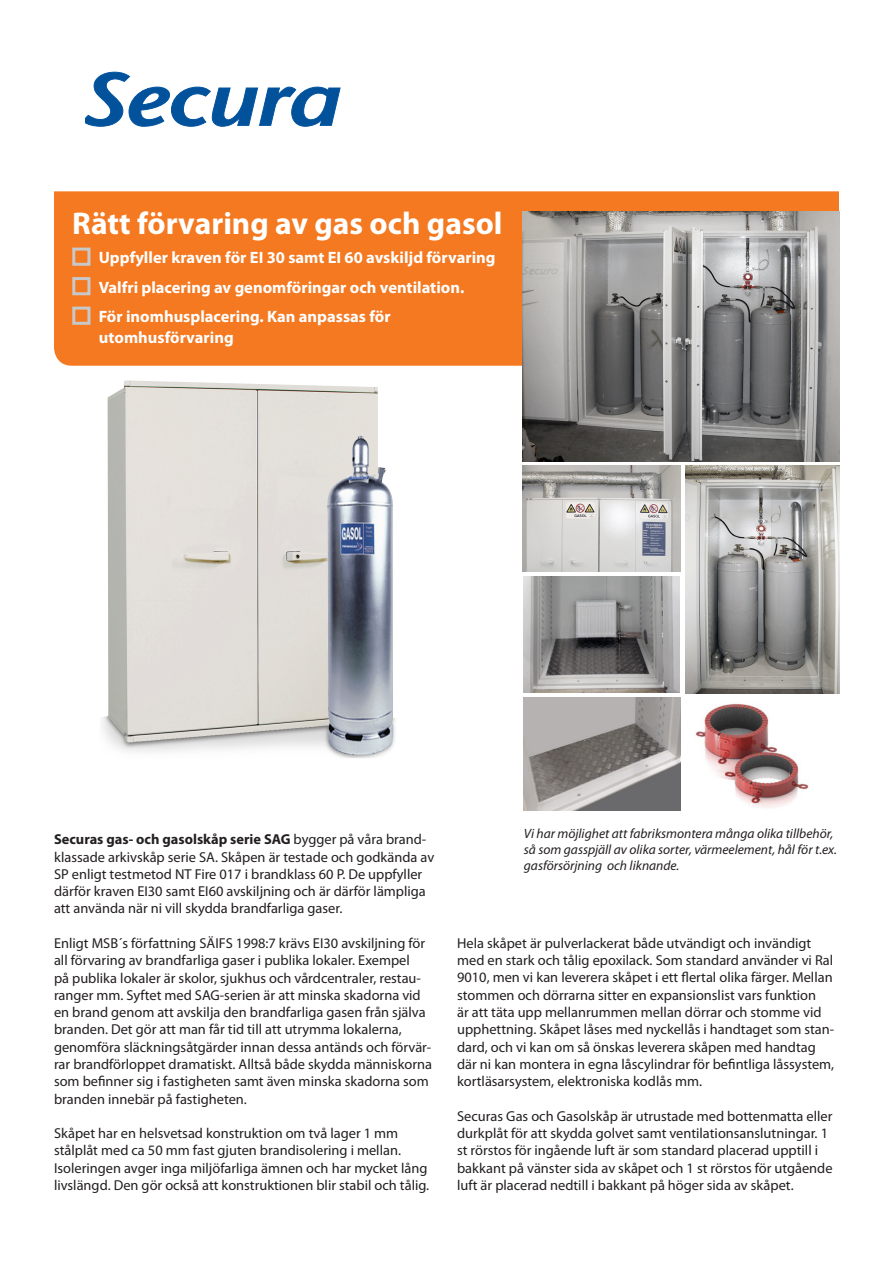
<style>
.page{position:relative;width:893px;height:1263px;background:#fff}
.page>*{position:absolute;margin:0;border:0;box-sizing:border-box;transform-origin:0 0}
.rubrik{font:700 31.5px "Myriad Pro";color:#fff}
.rubrik-2{font:700 16.5px/21px "Myriad Pro";color:#fff}
.t1{font:14.4px/17.2px "Myriad Pro";color:#231f20}
.t2{font:italic 13.5px/16.2px "Myriad Pro";color:#231f20}
.s1{font-weight:700}
</style>
<div class="page">
<div style="left:54px;top:191px;width:785px;height:175px;background:#f47921"></div>
<svg style="left:85px;top:72px;width:256px;height:55px"></svg>
<img style="left:102px;top:380px;width:293px;height:378px">
<img style="left:523px;top:465px;width:158px;height:106px">
<img style="left:685px;top:465px;width:154px;height:228px">
<img style="left:523px;top:212px;width:316px;height:249px">
<img style="left:523px;top:576px;width:156px;height:116px">
<img style="left:524px;top:697px;width:157px;height:113px">
<img style="left:695px;top:703px;width:113px;height:105px">
<div style="left:72px;top:248px;width:18px;height:18px;border:3px solid #c7c8ca"></div>
<div style="left:72px;top:277px;width:18px;height:18px;border:3px solid #c7c8ca"></div>
<div style="left:72px;top:307px;width:18px;height:18px;border:3px solid #c7c8ca"></div>
<p class="rubrik" style="left:72px;top:203px;width:432px">Rätt förvaring av gas och gasol</p>
<p class="rubrik-2" style="left:99px;top:247px;width:398px">Uppfyller kraven för EI 30 samt EI 60 avskiljd förvaring</p>
<p class="rubrik-2" style="left:99px;top:276px;width:367px">Valfri placering av genomföringar och ventilation.</p>
<p class="rubrik-2" style="left:99px;top:306px;width:293px">För inomhusplacering. Kan anpassas för utomhusförvaring</p>
<p class="t1" style="left:54px;top:831px;width:382px"><span class="s1">Securas gas- och gasolskåp serie SAG</span> bygger på våra brand&shy;klassade arkivskåp serie SA. Skåpen är testade och godkända av SP enligt testmetod NT Fire 017 i brandklass 60 P. De uppfyller därför kraven EI30 samt EI60 avskiljning och är därför lämpliga att använda när ni vill skydda brandfarliga gaser.</p>
<p class="t1" style="left:54px;top:934px;width:380px">Enligt MSB´s författning SÄIFS 1998:7 krävs EI30 avskiljning för all förvaring av brandfarliga gaser i publika lokaler. Exempel<br>på publika lokaler är skolor, sjukhus och vårdcentraler, restau&shy;ranger mm. Syftet med SAG-serien är att minska skadorna vid en brand genom att avskilja den brandfarliga gasen från själva branden. Det gör att man får tid till att utrymma lokalerna, genomföra släckningsåtgärder innan dessa antänds och förvär&shy;rar brandförloppet dramatiskt. Alltså både skydda människorna som befinner sig i fastigheten samt även minska skadorna som branden innebär på fastigheten.</p>
<p class="t1" style="left:54px;top:1124px;width:377px">Skåpet har en helsvetsad konstruktion om två lager 1 mm stålplåt med ca 50 mm fast gjuten brandisolering i mellan.<br>Isoleringen avger inga miljöfarliga ämnen och har mycket lång livslängd. Den gör också att konstruktionen blir stabil och tålig.</p>
<p class="t2" style="left:524px;top:825px;width:315px">Vi har möjlighet att fabriksmontera många olika tillbehör, så som gasspjäll av olika sorter, värmeelement, hål för t.ex. gasförsörjning och liknande.</p>
<p class="t1" style="left:457px;top:934px;width:379px">Hela skåpet är pulverlackerat både utvändigt och invändigt med en stark och tålig epoxilack. Som standard använder vi Ral 9010, men vi kan leverera skåpet i ett flertal olika färger. Mellan stommen och dörrarna sitter en expansionslist vars funktion<br>är att täta upp mellanrummen mellan dörrar och stomme vid upphettning. Skåpet låses med nyckellås i handtaget som stan&shy;dard, och vi kan om så önskas leverera skåpen med handtag där ni kan montera in egna låscylindrar för befintliga låssystem, kortläsarsystem, elektroniska kodlås mm.</p>
<p class="t1" style="left:457px;top:1107px;width:377px">Securas Gas och Gasolskåp är utrustade med bottenmatta eller durkplåt för att skydda golvet samt ventilationsanslutningar. 1 st rörstos för ingående luft är som standard placerad upptill i bakkant på vänster sida av skåpet och 1 st rörstos för utgående luft är placerad nedtill i bakkant på höger sida av skåpet.</p>
</div>
